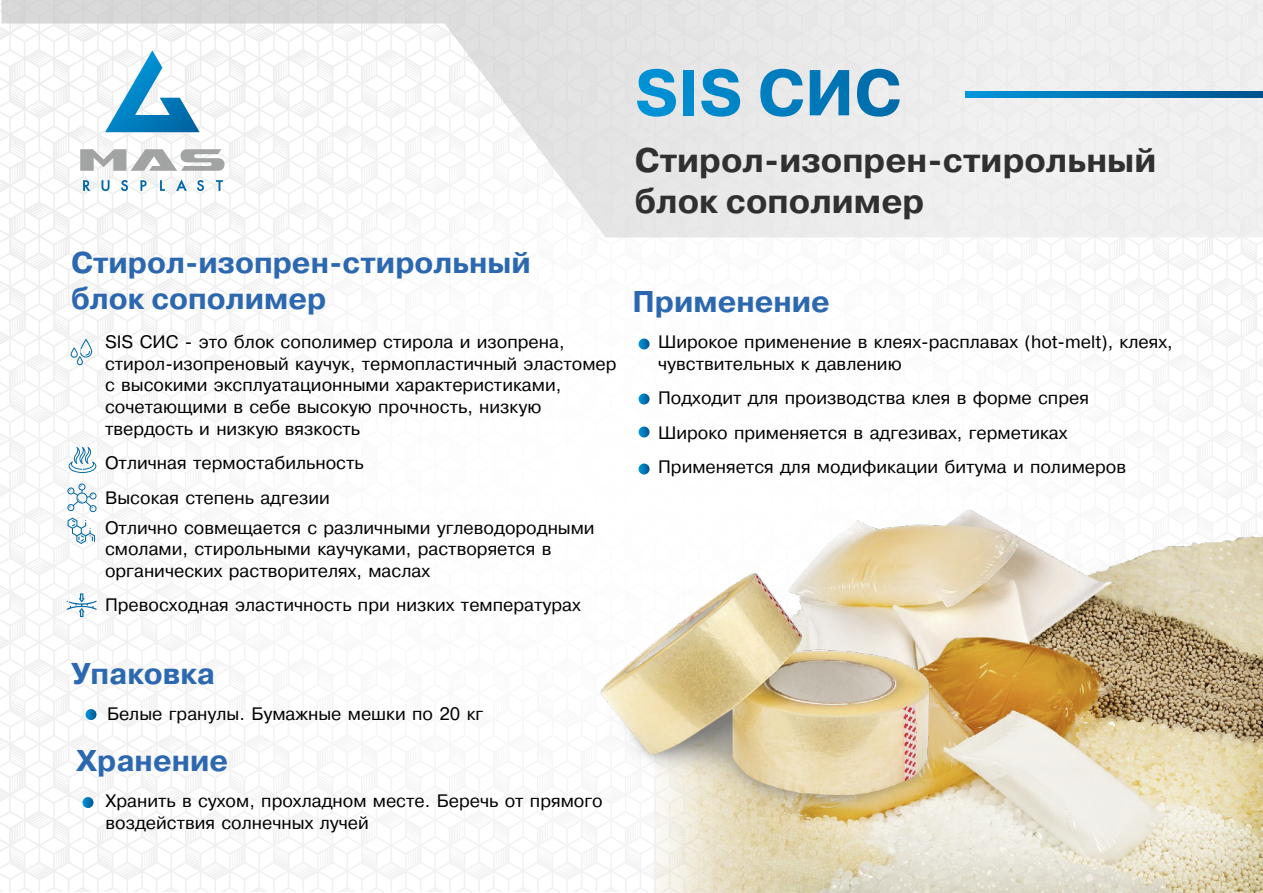
<style>
.page{position:relative;width:1263px;height:893px;background:#fff}
.page>*{position:absolute;margin:0;border:0;box-sizing:border-box;transform-origin:0 0}
.t1{font:700 34.05px/40.8px "Pragmatica C";color:#303030}
.t2{font:700 30px/36px "Pragmatica C";color:#2c68b0}
.t3{font:18px/21.6px "PT Pragmatica Cyrillic";color:#000}
</style>
<div class="page">
<svg style="left:2px;top:0;width:1261px;height:237px"></svg>
<svg style="left:80px;top:149px;width:145px;height:22px"></svg>
<svg style="left:105px;top:50px;width:95px;height:82px"></svg>
<svg style="left:83px;top:180px;width:7px;height:11px"></svg>
<svg style="left:102px;top:180px;width:8px;height:11px"></svg>
<svg style="left:121px;top:180px;width:7px;height:11px"></svg>
<svg style="left:140px;top:180px;width:7px;height:11px"></svg>
<svg style="left:160px;top:180px;width:5px;height:11px"></svg>
<svg style="left:176px;top:179px;width:11px;height:12px"></svg>
<svg style="left:197px;top:180px;width:7px;height:11px"></svg>
<svg style="left:216px;top:180px;width:7px;height:11px"></svg>
<svg style="left:637px;top:69px;width:39px;height:48px;background:#5db2da"></svg>
<div style="left:683px;top:70px;width:11px;height:45px;background:#008bce"></div>
<svg style="left:701px;top:69px;width:39px;height:48px;background:#5eadd4"></svg>
<svg style="left:760px;top:69px;width:43px;height:48px;background:#74b2d3"></svg>
<svg style="left:810px;top:70px;width:39px;height:45px;background:#4698c4"></svg>
<svg style="left:857px;top:69px;width:43px;height:48px;background:#75accc"></svg>
<svg style="left:966px;top:91px;width:297px;height:7px;background:#0073b3"></svg>
<svg style="left:86px;top:709px;width:11px;height:11px"></svg>
<svg style="left:639px;top:338px;width:11px;height:12px"></svg>
<svg style="left:639px;top:393px;width:11px;height:11px"></svg>
<svg style="left:639px;top:464px;width:11px;height:10px"></svg>
<svg style="left:82px;top:797px;width:11px;height:11px"></svg>
<svg style="left:639px;top:427px;width:11px;height:10px"></svg>
<img style="left:654px;top:478px;width:609px;height:415px">
<svg style="left:67px;top:593px;width:30px;height:24px"></svg>
<svg style="left:69px;top:447px;width:27px;height:26px"></svg>
<svg style="left:67px;top:483px;width:30px;height:29px"></svg>
<svg style="left:68px;top:518px;width:27px;height:26px"></svg>
<svg style="left:71px;top:339px;width:21px;height:26px"></svg>
<img style="left:562px;top:527px;width:420px;height:305px">
<h2 class="t2" style="left:71px;top:245px;width:461px">Стирол-изопрен-стирольный блок сополимер</h2>
<p class="t3" style="left:105px;top:332px;width:513px">SIS СИС - это блок сополимер стирола и изопрена, стирол-изопреновый каучук, термопластичный эластомер с высокими эксплуатационными характеристиками, сочетающими в себе высокую прочность, низкую твердость и низкую вязкость</p>
<p class="t3" style="left:105px;top:446px;width:260px;line-height:34.5px">Отличная термостабильность<br>Высокая степень адгезии</p>
<p class="t3" style="left:105px;top:517px;width:491px">Отлично совмещается с различными углеводородными смолами, стирольными каучуками, растворяется в органических растворителях, маслах</p>
<p class="t3" style="left:105px;top:595px;width:477px">Превосходная эластичность при низких температурах</p>
<h1 class="t1" style="left:635px;top:140px;width:523px">Стирол-изопрен-стирольный блок сополимер</h1>
<h2 class="t2" style="left:632px;top:284px;width:199px">Применение</h2>
<p class="t3" style="left:658px;top:332px;width:516px">Широкое применение в клеях-расплавах (hot-melt), клеях, чувствительных к давлению</p>
<p class="t3" style="left:658px;top:381px;width:470px;line-height:34.5px">Подходит для производства клея в форме спрея<br>Широко применяется в адгезивах, герметиках<br>Применяется для модификации битума и полимеров</p>
<h2 class="t2" style="left:71px;top:656px;width:145px">Упаковка</h2>
<p class="t3" style="left:107px;top:704px;width:378px">Белые гранулы. Бумажные мешки по 20 кг</p>
<h2 class="t2" style="left:76px;top:743px;width:154px">Хранение</h2>
<p class="t3" style="left:106px;top:791px;width:499px">Хранить в сухом, прохладном месте. Беречь от прямого воздействия солнечных лучей</p>
</div>
